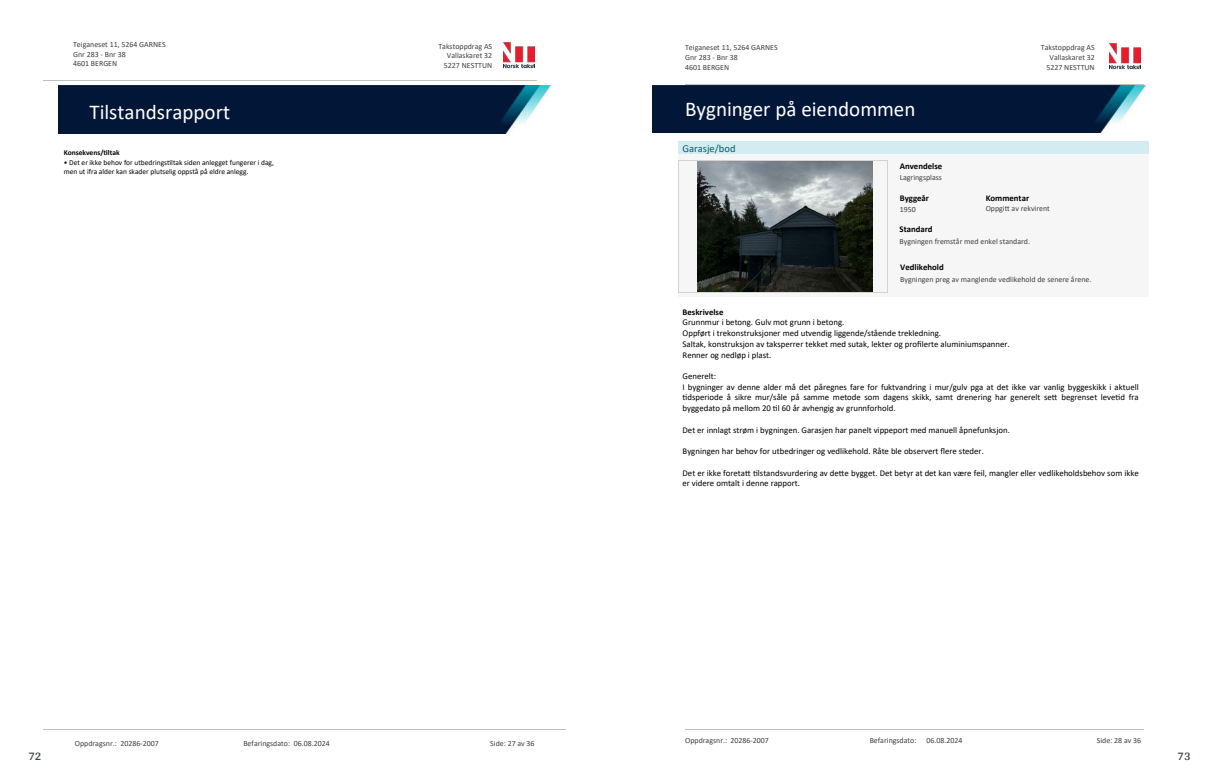
<style>
.page{position:relative;width:1219px;height:782px;background:#fff}
.page>*{position:absolute;margin:0;border:0;box-sizing:border-box;transform-origin:0 0}
.t1{font:21.1px "Calibri";color:#fff}
.t2{font:700 12px "Arya";color:#414749}
.t3{font:10.5px "Calibri";color:#065c69}
.t4{font:8.8px/10.7px "Calibri";color:#000}
.t5{font:700 8.8px "Calibri";color:#000}
.t6{font:7.9px/9.7px "Calibri";color:#404040}
.t7{font:7.5px/9.1px "Calibri";color:#000}
.t8{font:700 7.5px "Calibri";color:#000}
</style>
<div class="page">
<img style="left:504px;top:42px;width:31px;height:27px">
<hr style="left:43px;top:80px;width:493px;height:1px;background:#c0c0c0">
<img style="left:59px;top:86px;width:491px;height:47px">
<hr style="left:43px;top:728px;width:523px;height:1px;background:#c0c0c0">
<img style="left:653px;top:85px;width:492px;height:48px">
<div style="left:678px;top:141px;width:471px;height:13px;background:#d3ecf1"></div>
<div style="left:678px;top:154px;width:471px;height:142px;background:#f6f6f6"></div>
<img style="left:697px;top:162px;width:176px;height:130px">
<hr style="left:678px;top:161px;width:1px;height:131px;background:#d3d3d3">
<hr style="left:887px;top:161px;width:1px;height:131px;background:#d3d3d3">
<hr style="left:678px;top:161px;width:209px;height:1px;background:#d3d3d3">
<hr style="left:678px;top:292px;width:209px;height:1px;background:#d3d3d3">
<img style="left:1110px;top:43px;width:31px;height:27px">
<hr style="left:685px;top:84px;width:458px;height:1px;background:#c0c0c0">
<hr style="left:685px;top:729px;width:458px;height:1px;background:#c0c0c0">
<p class="t6" style="left:73px;top:39px;width:94px">Teiganeset 11, 5264 GARNES<br>Gnr 283 - Bnr 38<br>4601 BERGEN</p>
<p class="t6" style="left:438px;top:41px;width:55px">Takstoppdrag AS</p>
<p class="t6" style="left:444px;top:60px;width:50px">5227 NESTTUN</p>
<p class="t6" style="left:447px;top:51px;width:47px">Vallaskaret 32</p>
<h1 class="t1" style="left:89px;top:98px;width:142px">Tilstandsrapport</h1>
<p class="t8" style="left:64px;top:147px;width:57px">Konsekvens/琀椀ltak</p>
<p class="t7" style="left:64px;top:157px;width:212px">• Det er ikke behov for utbedrings琀椀ltak siden anlegget fungerer i dag, men ut ifra alder kan skader plutselig oppstå på eldre anlegg.</p>
<h2 class="t2" style="left:28px;top:749px;width:15px">72</h2>
<p class="t6" style="left:75px;top:738px;width:85px">Oppdragsnr.: 20286-2007</p>
<p class="t6" style="left:243px;top:738px;width:88px">Befaringsdato: 06.08.2024</p>
<p class="t6" style="left:490px;top:738px;width:46px">Side: 27 av 36</p>
<p class="t6" style="left:685px;top:43px;width:94px">Teiganeset 11, 5264 GARNES<br>Gnr 283 - Bnr 38<br>4601 BERGEN</p>
<p class="t6" style="left:1041px;top:43px;width:55px">Takstoppdrag AS</p>
<p class="t6" style="left:1049px;top:52px;width:47px">Vallaskaret 32</p>
<p class="t6" style="left:1046px;top:62px;width:50px">5227 NESTTUN</p>
<h1 class="t1" style="left:685px;top:94px;width:232px">Bygninger på eiendommen</h1>
<p class="t3" style="left:683px;top:141px;width:54px">Garasje/bod</p>
<p class="t5" style="left:900px;top:160px;width:44px">Anvendelse</p>
<p class="t6" style="left:900px;top:173px;width:44px">Lagringsplass</p>
<p class="t5" style="left:900px;top:191px;width:31px">Byggeår</p>
<p class="t5" style="left:986px;top:191px;width:45px">Kommentar</p>
<p class="t6" style="left:900px;top:204px;width:18px">1950</p>
<p class="t6" style="left:986px;top:203px;width:66px">Oppgi琀琀 av rekvirent</p>
<p class="t6" style="left:900px;top:236px;width:132px">Bygningen fremstår med enkel standard.</p>
<p class="t5" style="left:900px;top:223px;width:35px">Standard</p>
<p class="t5" style="left:900px;top:261px;width:45px">Vedlikehold</p>
<p class="t6" style="left:900px;top:275px;width:193px">Bygningen preg av manglende vedlikehold de senere årene.</p>
<p class="t5" style="left:683px;top:305px;width:42px">Beskrivelse</p>
<p class="t4" style="left:683px;top:317px;width:329px">Grunnmur i betong. Gulv mot grunn i betong.<br>Oppført i trekonstruksjoner med utvendig liggende/stående trekledning.<br>Saltak, konstruksjon av taksperrer tekket med sutak, lekter og pro昀椀lerte aluminiumspanner.<br>Renner og nedløp i plast.</p>
<p class="t4" style="left:683px;top:370px;width:458px">Generelt:<br>I bygninger av denne alder må det påregnes fare for fuktvandring i mur/gulv pga at det ikke var vanlig byggeskikk i aktuell琀椀dsperiode å sikre mur/såle på samme metode som dagens skikk, samt drenering har generelt se琀琀 begrenset leve琀椀d fra byggedato på mellom 20 琀椀l 60 år avhengig av grunnforhold.</p>
<p class="t4" style="left:683px;top:424px;width:329px">Det er innlagt strøm i bygningen. Garasjen har panelt vippeport med manuell åpnefunksjon.</p>
<p class="t4" style="left:683px;top:445px;width:303px">Bygningen har behov for utbedringer og vedlikehold. Råte ble observert 昀氀ere steder.</p>
<p class="t4" style="left:683px;top:467px;width:458px">Det er ikke foreta琀琀 琀椀lstandsvurdering av de琀琀e bygget. Det betyr at det kan være feil, mangler eller vedlikeholdsbehov som ikke er videre omtalt i denne rapport.</p>
<p class="t6" style="left:685px;top:735px;width:85px">Oppdragsnr.: 20286-2007</p>
<p class="t6" style="left:870px;top:735px;width:48px">Befaringsdato:</p>
<p class="t6" style="left:926px;top:735px;width:37px">06.08.2024</p>
<p class="t6" style="left:1097px;top:735px;width:46px">Side: 28 av 36</p>
<h2 class="t2" style="left:1177px;top:749px;width:15px">73</h2>
</div>
